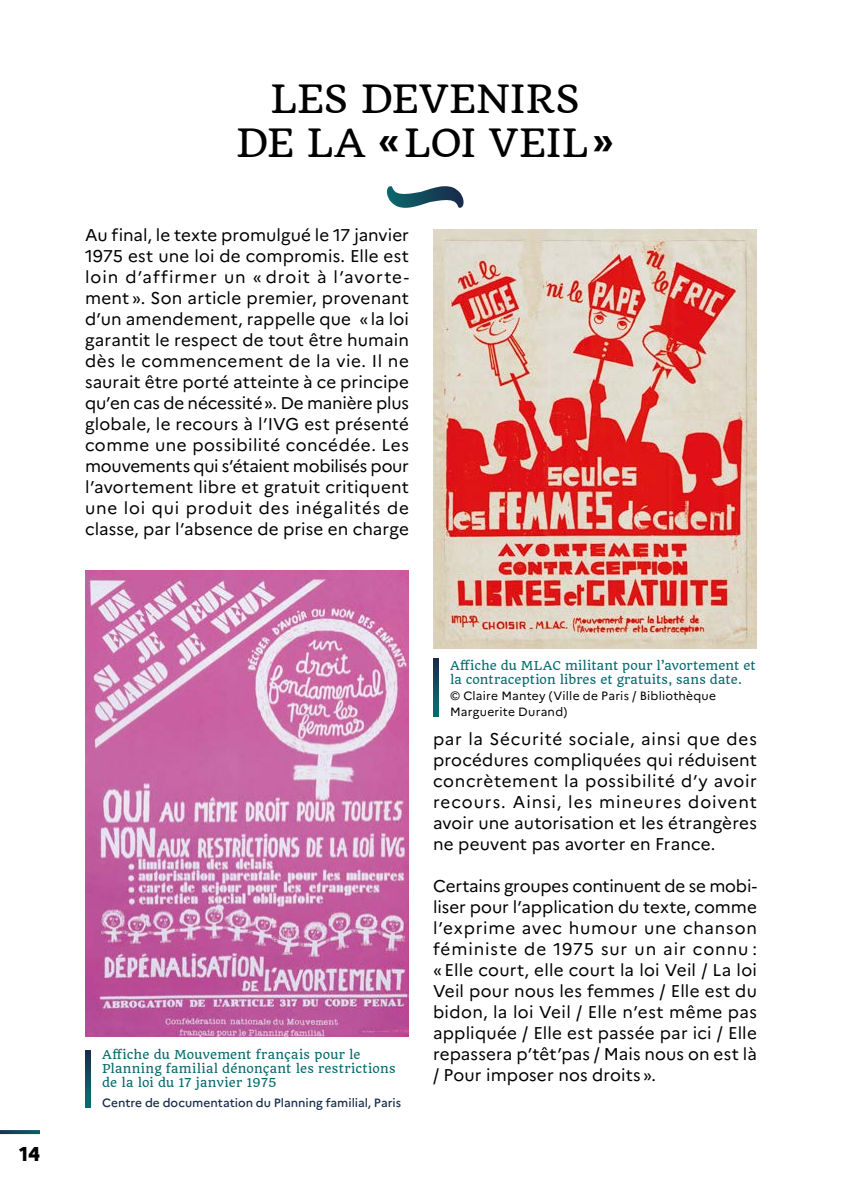
<style>
.page{position:relative;width:842px;height:1191px;background:#fff}
.page>*{position:absolute;margin:0;border:0;box-sizing:border-box;transform-origin:0 0}
.titre{font:38px/44px "Quando";color:#000;text-align:center}
.t1{font:800 20px "Marianne";color:#000}
.Texte{font:17px/21px "Marianne";letter-spacing:.01em;color:#000;text-align:justify}
.Titre_légende{font:12px/14px "Quando";letter-spacing:.015em;color:#086a6d}
.Texte_Legende{font:12px/16px "Marianne";letter-spacing:.015em;color:#000}
.cote{font:500 12px "Marianne";color:#182d4c}
.s1{font-family:"Marianne";font-weight:700}
</style>
<div class="page">
<svg style="left:387px;top:186px;width:77px;height:22px"></svg>
<img style="left:85px;top:571px;width:324px;height:465px">
<img style="left:433px;top:229px;width:324px;height:419px">
<svg style="left:433px;top:658px;width:6px;height:58px"></svg>
<svg style="left:85px;top:1050px;width:6px;height:57px"></svg>
<svg style="left:0;top:1130px;width:40px;height:4px"></svg>
<p class="titre" style="left:236px;top:77px;width:379px">LES DEVENIRS<br>DE LA <span class="s1">«</span>LOI VEIL<span class="s1">»</span></p>
<p class="Texte" style="left:85px;top:223px;width:325px">Au final, le texte promulgué le 17 janvier 1975 est une loi de compromis. Elle est loin d’affirmer un « droit à l’avorte&shy;ment ». Son article premier, provenant d’un amendement, rappelle que « la loi garantit le respect de tout être humain dès le commencement de la vie. Il ne saurait être porté atteinte à ce principe qu’en cas de nécessité ». De manière plus globale, le recours à l’IVG est présenté comme une possibilité concédée. Les mouvements qui s’étaient mobilisés pour l’avortement libre et gratuit critiquent une loi qui produit des inégalités de classe, par l’absence de prise en charge</p>
<p class="t1" style="left:19px;top:1138px;width:22px">14</p>
<p class="Titre_légende" style="left:102px;top:1047px;width:295px">Affiche du Mouvement français pour le<br>Planning familial dénonçant les restrictions de la loi du 17 janvier 1975</p>
<p class="cote" style="left:102px;top:1093px;width:301px">Centre de documentation du Planning familial, Paris</p>
<p class="Titre_légende" style="left:450px;top:659px;width:307px">Affiche du MLAC militant pour l’avortement et la contraception libres et gratuits, sans date.</p>
<p class="Texte_Legende" style="left:450px;top:687px;width:268px">© Claire Mantey (Ville de Paris / Bibliothèque<br>Marguerite Durand)</p>
<p class="Texte" style="left:433px;top:727px;width:325px">par la Sécurité sociale, ainsi que des procédures compliquées qui réduisent concrètement la possibilité d’y avoir recours. Ainsi, les mineures doivent avoir une autorisation et les étrangères ne peuvent pas avorter en France.</p>
<p class="Texte" style="left:433px;top:874px;width:325px">Certains groupes continuent de se mobi&shy;liser pour l’application du texte, comme l’exprime avec humour une chanson féministe de 1975 sur un air connu : « Elle court, elle court la loi Veil / La loi Veil pour nous les femmes / Elle est du bidon, la loi Veil / Elle n’est même pas appliquée / Elle est passée par ici / Elle repassera p’têt’pas / Mais nous on est là / Pour imposer nos droits ».</p>
</div>
